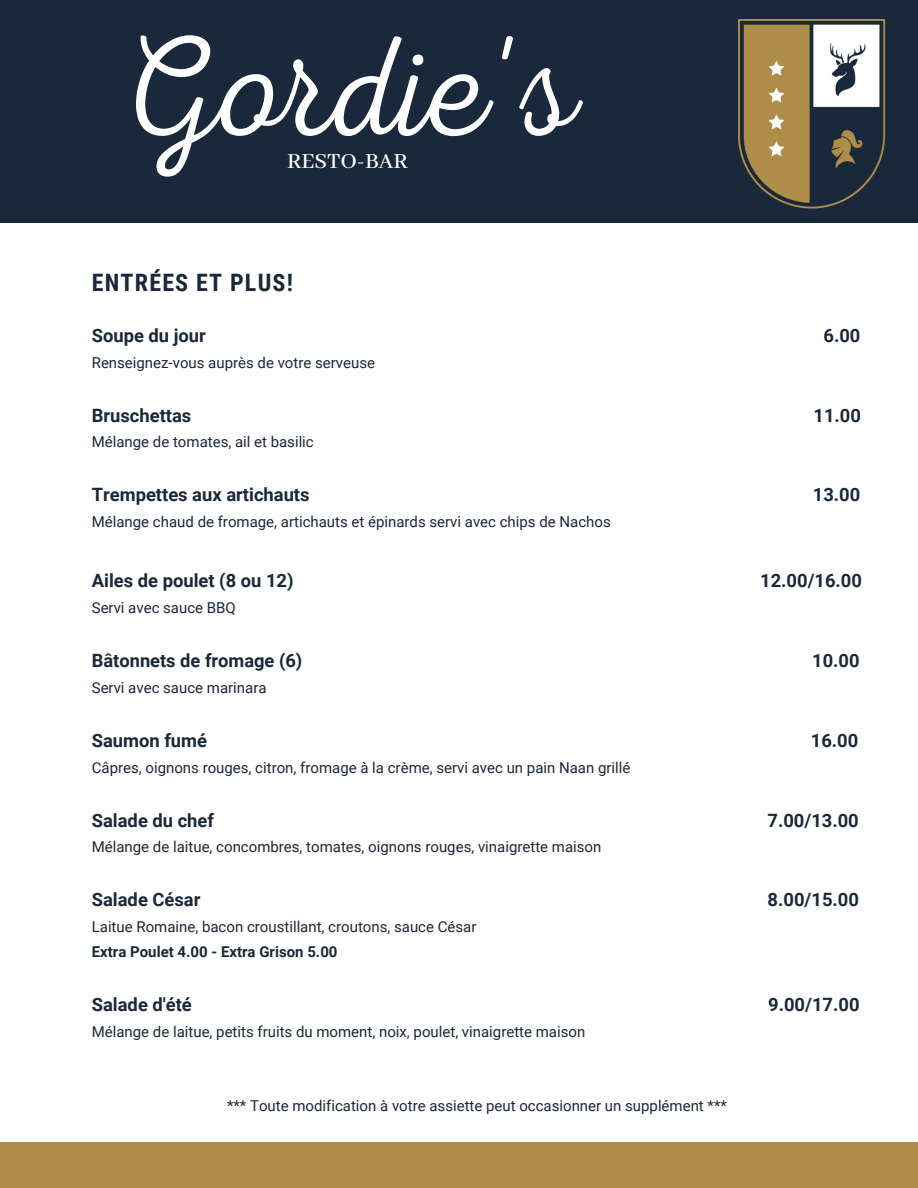
<style>
.page{position:relative;width:918px;height:1188px;background:#fff}
.page>*{position:absolute;margin:0;border:0;box-sizing:border-box;transform-origin:0 0}
.t1{font:142.5px "RTL Adam Script Thin";color:#fff}
.t2{font:700 24px "Roboto Condensed";letter-spacing:.05em;color:#1a283b}
.t3{font:500 24px "Abhaya Libre";color:#fff}
.t4{font:700 18.3px "Roboto";color:#1a283b}
.t5{font:15px "Roboto";color:#1a283b}
.t6{font:700 15px "Roboto";color:#1a283b}
</style>
<div class="page">
<div style="left:0;top:0;width:918px;height:223px;background:#1a283b"></div>
<div style="left:0;top:1142px;width:918px;height:46px;background:#af8d48"></div>
<img style="left:738px;top:20px;width:148px;height:189px">
<h1 class="t1" style="left:116px;top:6px;width:465px">Gordie's</h1>
<h2 class="t3" style="left:287px;top:148px;width:122px">RESTO-BAR</h2>
<h2 class="t2" style="left:92px;top:269px;width:203px">ENTRÉES ET PLUS!</h2>
<p class="t4" style="left:92px;top:325px;width:116px">Soupe du jour</p>
<p class="t4" style="left:823px;top:325px;width:38px">6.00</p>
<p class="t5" style="left:92px;top:354px;width:285px">Renseignez-vous auprès de votre serveuse</p>
<p class="t4" style="left:92px;top:405px;width:101px">Bruschettas</p>
<p class="t4" style="left:814px;top:405px;width:49px">11.00</p>
<p class="t5" style="left:92px;top:434px;width:224px">Mélange de tomates, ail et basilic</p>
<p class="t4" style="left:92px;top:484px;width:219px">Trempettes aux artichauts</p>
<p class="t4" style="left:813px;top:484px;width:49px">13.00</p>
<p class="t5" style="left:92px;top:513px;width:520px">Mélange chaud de fromage, artichauts et épinards servi avec chips de Nachos</p>
<p class="t4" style="left:92px;top:570px;width:203px">Ailes de poulet (8 ou 12)</p>
<p class="t4" style="left:760px;top:570px;width:103px">12.00/16.00</p>
<p class="t5" style="left:92px;top:599px;width:146px">Servi avec sauce BBQ</p>
<p class="t4" style="left:92px;top:650px;width:212px">Bâtonnets de fromage (6)</p>
<p class="t4" style="left:812px;top:650px;width:49px">10.00</p>
<p class="t5" style="left:92px;top:679px;width:176px">Servi avec sauce marinara</p>
<p class="t4" style="left:92px;top:730px;width:117px">Saumon fumé</p>
<p class="t4" style="left:811px;top:730px;width:49px">16.00</p>
<p class="t5" style="left:92px;top:759px;width:540px">Câpres, oignons rouges, citron, fromage à la crème, servi avec un pain Naan grillé</p>
<p class="t4" style="left:92px;top:810px;width:124px">Salade du chef</p>
<p class="t4" style="left:768px;top:810px;width:93px">7.00/13.00</p>
<p class="t5" style="left:92px;top:839px;width:511px">Mélange de laitue, concombres, tomates, oignons rouges, vinaigrette maison</p>
<p class="t4" style="left:92px;top:889px;width:110px">Salade César</p>
<p class="t4" style="left:768px;top:889px;width:93px">8.00/15.00</p>
<p class="t5" style="left:92px;top:918px;width:386px">Laitue Romaine, bacon croustillant, croutons, sauce César</p>
<p class="t6" style="left:92px;top:943px;width:247px">Extra Poulet 4.00 - Extra Grison 5.00</p>
<p class="t4" style="left:92px;top:994px;width:102px">Salade d'été</p>
<p class="t4" style="left:768px;top:994px;width:93px">9.00/17.00</p>
<p class="t5" style="left:92px;top:1023px;width:495px">Mélange de laitue, petits fruits du moment, noix, poulet, vinaigrette maison</p>
<p class="t5" style="left:227px;top:1097px;width:501px">*** Toute modification à votre assiette peut occasionner un supplément ***</p>
</div>
